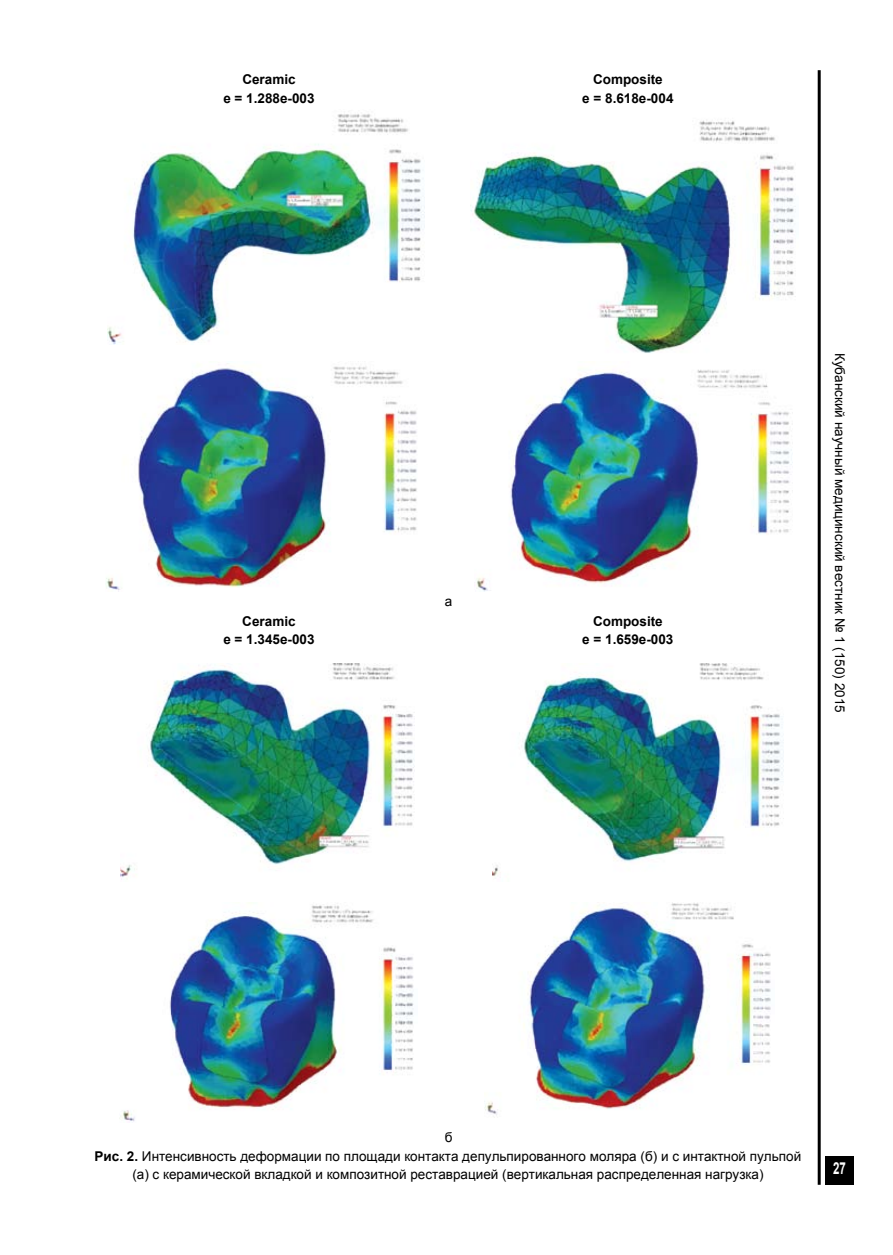
<style>
.page{position:relative;width:893px;height:1255px;background:#fff}
.page>*{position:absolute;margin:0;border:0;box-sizing:border-box;transform-origin:0 0}
.t1{font:700 16.5px "Arial";color:#fff;scale:.7 1}
.t2{font:13.5px/18px "Arial";color:#000;text-align:center}
.t3{font:700 13.5px "Arial";color:#000}
.s1{font-weight:700}
</style>
<div class="page">
<hr style="left:818px;top:70px;width:3px;height:1114px;background:#000">
<div style="left:825px;top:1155px;width:29px;height:29px;background:#000"></div>
<img style="left:107px;top:114px;width:317px;height:230px">
<img style="left:470px;top:120px;width:326px;height:233px">
<img style="left:106px;top:366px;width:311px;height:225px">
<img style="left:474px;top:369px;width:319px;height:222px">
<img style="left:121px;top:663px;width:293px;height:217px">
<img style="left:492px;top:663px;width:291px;height:213px">
<img style="left:119px;top:902px;width:295px;height:219px">
<img style="left:485px;top:902px;width:286px;height:213px">
<p class="t3" style="left:242px;top:71px;width:55px">Ceramic</p>
<p class="t3" style="left:593px;top:71px;width:71px">Composite</p>
<p class="t3" style="left:223px;top:89px;width:93px">e = 1.288e-003</p>
<p class="t3" style="left:582px;top:89px;width:93px">e = 8.618e-004</p>
<p class="t2" style="left:445px;top:592px;width:9px">а</p>
<p class="t3" style="left:242px;top:612px;width:55px">Ceramic</p>
<p class="t3" style="left:593px;top:612px;width:71px">Composite</p>
<p class="t3" style="left:223px;top:630px;width:93px">e = 1.345e-003</p>
<p class="t3" style="left:582px;top:630px;width:93px">e = 1.659e-003</p>
<p class="t2" style="left:849px;top:353px;width:361px;rotate:90deg">Кубанский научный медицинский вестник № 1 (150) 2015</p>
<p class="t2" style="left:445px;top:1128px;width:9px">б</p>
<p class="t2" style="left:95px;top:1147px;width:708px"><span class="s1">Рис. 2.</span> Интенсивность деформации по площади контакта депульпированного моляра (б) и с интактной пульпой (а) с керамической вкладкой и композитной реставрацией (вертикальная распределенная нагрузка)</p>
<p class="t1" style="left:833px;top:1157px;width:20px">27</p>
</div>
